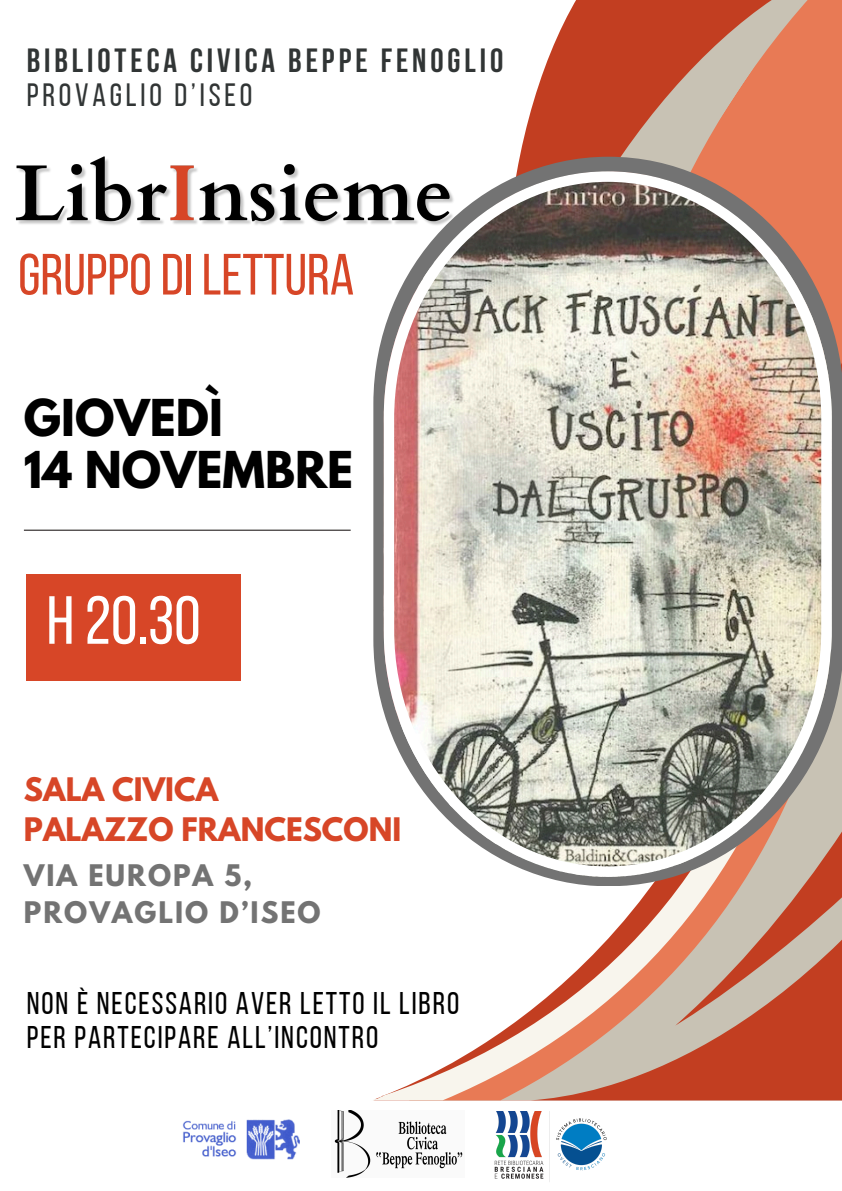
<style>
.page{position:relative;width:842px;height:1191px;background:#fff}
.page>*{position:absolute;margin:0;border:0;box-sizing:border-box;transform-origin:0 0}
.t1{font:67.9px "Bebas Neue";color:#fff}
.t2{font:58px "Bebas Neue";color:#d74627}
.t3{font:700 45px/52.5px "League Spartan";color:#000}
.t4{font:700 33.4px "Bebas Neue";letter-spacing:.115em;color:#313535}
.t5{font:32.2px "Bebas Neue";letter-spacing:.115em;color:#313535}
.t6{font:31.3px/33.8px "Bebas Neue";letter-spacing:.06em;color:#000}
.t7{font:700 28.7px "League Spartan";color:#d74627}
.t8{font:700 26.3px "League Spartan";letter-spacing:.075em;color:#737373}
</style>
<div class="page">
<svg style="left:519px;top:0;width:66px;height:157px;fill:#c23e21"></svg>
<svg style="left:585px;top:0;width:257px;height:157px;background:#d17357"></svg>
<svg style="left:373px;top:1010px;width:469px;height:91px"></svg>
<svg style="left:531px;top:886px;width:311px;height:214px"></svg>
<svg style="left:675px;top:886px;width:167px;height:139px;background:#ca907b"></svg>
<svg style="left:373px;top:157px;width:469px;height:729px"></svg>
<img style="left:384px;top:171px;width:447px;height:705px">
<img style="left:15px;top:156px;width:442px;height:94px">
<hr style="left:24px;top:529px;width:327px;height:1px;background:#0c0706">
<div style="left:27px;top:574px;width:214px;height:106px;background:#d74627"></div>
<img style="left:494px;top:1111px;width:113px;height:71px">
<img style="left:334px;top:1110px;width:129px;height:67px">
<img style="left:183px;top:1119px;width:117px;height:41px">
<p class="t4" style="left:27px;top:47px;width:478px">BIBLIOTECA CIVICA BEPPE FENOGLIO</p>
<p class="t5" style="left:27px;top:82px;width:227px">PROVAGLIO D’ISEO</p>
<p class="t2" style="left:18px;top:251px;width:338px">GRUPPODI LETTURA</p>
<p class="t3" style="left:24px;top:397px;width:331px">GIOVEDÌ<br>14 NOVEMBRE</p>
<p class="t1" style="left:47px;top:592px;width:156px">H 20.30</p>
<h4 class="t7" style="left:24px;top:775px;width:196px">SALA CIVICA</h4>
<h2 class="t7" style="left:24px;top:815px;width:379px">PALAZZO FRANCESCONI</h2>
<p class="t8" style="left:24px;top:862px;width:230px">VIA EUROPA 5,</p>
<h3 class="t8" style="left:24px;top:899px;width:298px">PROVAGLIO D’ISEO</h3>
<h5 class="t6" style="left:27px;top:989px;width:434px">NON È NECESSARIO AVER LETTO IL LIBRO<br>PER PARTECIPARE ALL’INCONTRO</h5>
</div>
